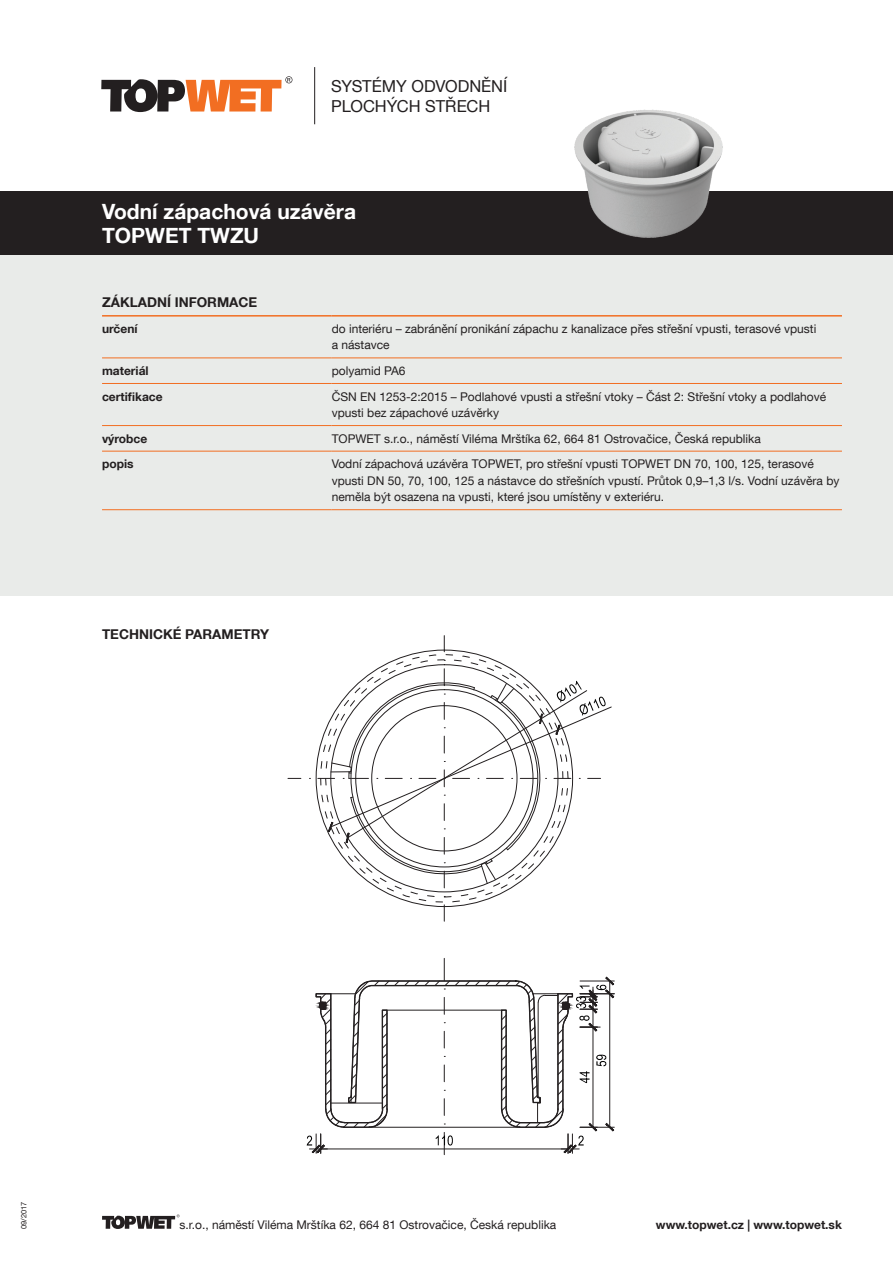
<style>
.page{position:relative;width:893px;height:1263px;background:#fff}
.page>*{position:absolute;margin:0;border:0;box-sizing:border-box;transform-origin:0 0}
.Nazev_vyrobku{font:700 21px/24px "Helvetica Neue LT Com";color:#fff}
.t1{font:16.5px/19.8px "Helvetica Neue LT Com";color:#231f20}
.Nazev_informace{font:700 13.5px "Helvetica Neue LT Com";color:#231f20}
.Text_normal{font:12px/16.5px "Helvetica Neue LT Com";color:#231f20}
.Text_bold{font:700 12px "Helvetica Neue LT Com";color:#231f20}
.t2{font:7.5px "Helvetica Neue LT Com";color:#231f20}
</style>
<div class="page">
<div style="left:0;top:255px;width:893px;height:340px;background:#e9ebe9"></div>
<div style="left:0;top:191px;width:893px;height:64px;background:#231f20"></div>
<svg style="left:101px;top:76px;width:191px;height:36px"></svg>
<hr style="left:314px;top:67px;width:1px;height:57px;background:#231f20">
<svg style="left:102px;top:1214px;width:78px;height:15px"></svg>
<hr style="left:102px;top:358px;width:230px;height:1px;background:#f26e22">
<hr style="left:332px;top:358px;width:510px;height:1px;background:#f26e22">
<hr style="left:102px;top:383px;width:230px;height:1px;background:#f26e22">
<hr style="left:332px;top:383px;width:510px;height:1px;background:#f26e22">
<hr style="left:102px;top:425px;width:230px;height:1px;background:#f26e22">
<hr style="left:332px;top:425px;width:510px;height:1px;background:#f26e22">
<hr style="left:102px;top:451px;width:230px;height:1px;background:#f26e22">
<hr style="left:332px;top:451px;width:510px;height:1px;background:#f26e22">
<hr style="left:102px;top:315px;width:230px;height:2px;background:#f26e22">
<hr style="left:332px;top:315px;width:510px;height:2px;background:#f26e22">
<hr style="left:102px;top:509px;width:230px;height:1px;background:#f26e22">
<hr style="left:332px;top:509px;width:510px;height:1px;background:#f26e22">
<img style="left:574px;top:109px;width:149px;height:129px">
<svg style="left:288px;top:778px;width:13px;height:1px"></svg>
<svg style="left:307px;top:635px;width:308px;height:520px"></svg>
<h2 class="t1" style="left:331px;top:76px;width:178px">SYSTÉMY ODVODNĚNÍ<br>PLOCHÝCH STŘECH</h2>
<p class="Nazev_vyrobku" style="left:102px;top:199px;width:256px">Vodní zápachová uzávěra<br>TOPWET TWZU</p>
<p class="Nazev_informace" style="left:102px;top:294px;width:157px">ZÁKLADNÍ INFORMACE</p>
<p class="Text_bold" style="left:102px;top:321px;width:37px">určení</p>
<p class="Text_normal" style="left:332px;top:320px;width:486px">do interiéru – zabránění pronikání zápachu z kanalizace přes střešní vpusti, terasové vpusti a nástavce</p>
<p class="Text_bold" style="left:102px;top:363px;width:48px">materiál</p>
<p class="Text_normal" style="left:332px;top:362px;width:75px">polyamid PA6</p>
<p class="Text_bold" style="left:102px;top:389px;width:62px">certifikace</p>
<p class="Text_normal" style="left:332px;top:388px;width:496px">ČSN EN 1253-2:2015 – Podlahové vpusti a střešní vtoky – Část 2: Střešní vtoky a podlahové vpusti bez zápachové uzávěrky</p>
<p class="Text_bold" style="left:102px;top:431px;width:47px">výrobce</p>
<p class="Text_normal" style="left:332px;top:430px;width:431px">TOPWET s.r.o., náměstí Viléma Mrštíka 62, 664 81 Ostrovačice, Česká republika</p>
<p class="Text_bold" style="left:102px;top:456px;width:33px">popis</p>
<p class="Text_normal" style="left:332px;top:455px;width:509px">Vodní zápachová uzávěra TOPWET, pro střešní vpusti TOPWET DN 70, 100, 125, terasové vpusti DN 50, 70, 100, 125 a nástavce do střešních vpustí. Průtok 0,9–1,3 l/s. Vodní uzávěra by neměla být osazena na vpusti, které jsou umístěny v exteriéru.</p>
<p class="Nazev_informace" style="left:102px;top:626px;width:168px">TECHNICKÉ PARAMETRY</p>
<p class="t2" style="left:19px;top:1229px;width:29px;rotate:-90deg">09/2017</p>
<p class="Text_normal" style="left:180px;top:1216px;width:378px">s.r.o., náměstí Viléma Mrštíka 62, 664 81 Ostrovačice, Česká republika</p>
<p class="Text_bold" style="left:656px;top:1217px;width:187px">www.topwet.cz | www.topwet.sk</p>
</div>
